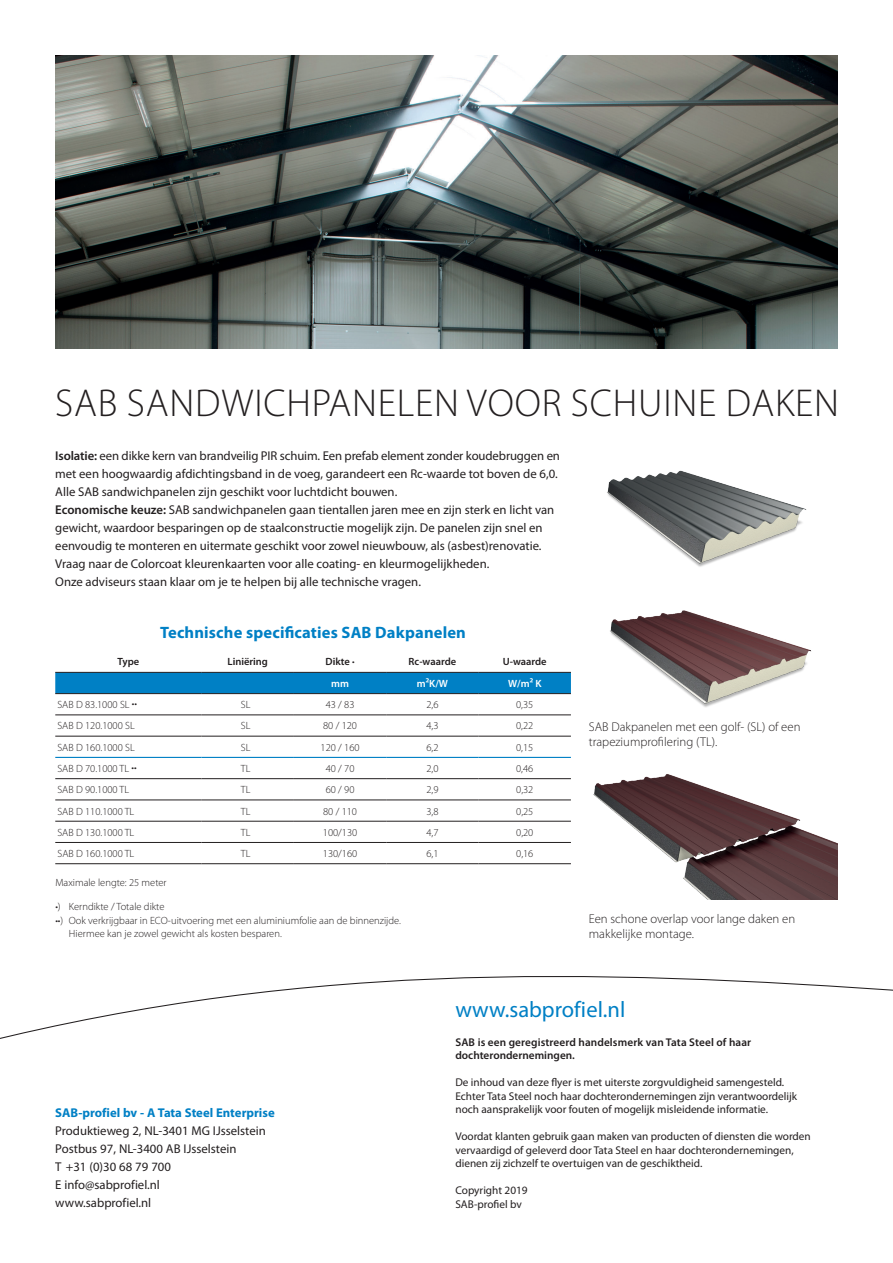
<style>
.page{position:relative;width:893px;height:1263px;background:#fff}
.page>*{position:absolute;margin:0;border:0;box-sizing:border-box;transform-origin:0 0}
.t1{font:300 39px "Myriad Pro";letter-spacing:.02em;color:#231f20}
.t2{font:22.5px "Myriad Pro";color:#0080c5}
.t3{font:700 16.5px "Myriad Pro";letter-spacing:.01em;color:#0080c5}
.t4{font:12.75px/18px "Myriad Pro";color:#231f20}
.t5{font:300 12.75px/15px "Myriad Pro";color:#231f20}
.t6{font:700 12.75px "Myriad Pro";color:#0080c5}
.t7{font:11.25px/13.5px "Myriad Pro";color:#231f20}
.t8{font:600 11.25px/13.5px "Myriad Pro";letter-spacing:.01em;color:#231f20}
.t9{font:300 10.5px/13.5px "Myriad Pro";color:#231f20}
.t10{font:600 10.5px "Myriad Pro";color:#231f20}
.t11{font:600 10.5px "Myriad Pro";color:#fff}
.s1{font-weight:600}
.s2{font-weight:300}
</style>
<div class="page">
<img style="left:55px;top:55px;width:783px;height:294px">
<svg style="left:0;top:976px;width:893px;height:63px"></svg>
<img style="left:593px;top:774px;width:245px;height:126px">
<svg style="left:55px;top:671px;width:516px;height:150px"></svg>
<div style="left:55px;top:673px;width:516px;height:20px;background:#0080c5"></div>
<hr style="left:55px;top:672px;width:147px;height:1px;background:#231f20">
<hr style="left:202px;top:672px;width:92px;height:1px;background:#231f20">
<hr style="left:294px;top:672px;width:92px;height:1px;background:#231f20">
<hr style="left:386px;top:672px;width:93px;height:1px;background:#231f20">
<hr style="left:479px;top:672px;width:92px;height:1px;background:#231f20">
<hr style="left:55px;top:693px;width:147px;height:1px;background:#231f20">
<hr style="left:202px;top:693px;width:92px;height:1px;background:#231f20">
<hr style="left:294px;top:693px;width:92px;height:1px;background:#231f20">
<hr style="left:386px;top:693px;width:93px;height:1px;background:#231f20">
<hr style="left:479px;top:693px;width:92px;height:1px;background:#231f20">
<hr style="left:55px;top:715px;width:147px;height:1px;background:#231f20">
<hr style="left:202px;top:715px;width:92px;height:1px;background:#231f20">
<hr style="left:294px;top:715px;width:92px;height:1px;background:#231f20">
<hr style="left:386px;top:715px;width:93px;height:1px;background:#231f20">
<hr style="left:479px;top:715px;width:92px;height:1px;background:#231f20">
<hr style="left:55px;top:736px;width:147px;height:1px;background:#231f20">
<hr style="left:202px;top:736px;width:92px;height:1px;background:#231f20">
<hr style="left:294px;top:736px;width:92px;height:1px;background:#231f20">
<hr style="left:386px;top:736px;width:93px;height:1px;background:#231f20">
<hr style="left:479px;top:736px;width:92px;height:1px;background:#231f20">
<hr style="left:55px;top:778px;width:147px;height:1px;background:#231f20">
<hr style="left:202px;top:778px;width:92px;height:1px;background:#231f20">
<hr style="left:294px;top:778px;width:92px;height:1px;background:#231f20">
<hr style="left:386px;top:778px;width:93px;height:1px;background:#231f20">
<hr style="left:479px;top:778px;width:92px;height:1px;background:#231f20">
<hr style="left:55px;top:800px;width:147px;height:1px;background:#231f20">
<hr style="left:202px;top:800px;width:92px;height:1px;background:#231f20">
<hr style="left:294px;top:800px;width:92px;height:1px;background:#231f20">
<hr style="left:386px;top:800px;width:93px;height:1px;background:#231f20">
<hr style="left:479px;top:800px;width:92px;height:1px;background:#231f20">
<hr style="left:55px;top:821px;width:147px;height:1px;background:#231f20">
<hr style="left:202px;top:821px;width:92px;height:1px;background:#231f20">
<hr style="left:294px;top:821px;width:92px;height:1px;background:#231f20">
<hr style="left:386px;top:821px;width:93px;height:1px;background:#231f20">
<hr style="left:479px;top:821px;width:92px;height:1px;background:#231f20">
<hr style="left:55px;top:842px;width:147px;height:1px;background:#231f20">
<hr style="left:202px;top:842px;width:92px;height:1px;background:#231f20">
<hr style="left:294px;top:842px;width:92px;height:1px;background:#231f20">
<hr style="left:386px;top:842px;width:93px;height:1px;background:#231f20">
<hr style="left:479px;top:842px;width:92px;height:1px;background:#231f20">
<hr style="left:55px;top:863px;width:147px;height:1px;background:#231f20">
<hr style="left:202px;top:863px;width:92px;height:1px;background:#231f20">
<hr style="left:294px;top:863px;width:92px;height:1px;background:#231f20">
<hr style="left:386px;top:863px;width:93px;height:1px;background:#231f20">
<hr style="left:479px;top:863px;width:92px;height:1px;background:#231f20">
<hr style="left:55px;top:757px;width:147px;height:1px;background:#0080c5">
<hr style="left:202px;top:757px;width:92px;height:1px;background:#0080c5">
<hr style="left:294px;top:757px;width:92px;height:1px;background:#0080c5">
<hr style="left:386px;top:757px;width:93px;height:1px;background:#0080c5">
<hr style="left:479px;top:757px;width:92px;height:1px;background:#0080c5">
<img style="left:610px;top:610px;width:201px;height:97px">
<img style="left:607px;top:470px;width:200px;height:97px">
<h1 class="t1" style="left:55px;top:380px;width:785px">SAB SANDWICHPANELEN VOOR SCHUINE DAKEN</h1>
<p class="t4" style="left:55px;top:447px;width:506px"><span class="s1">Isolatie:</span> een dikke kern van brandveilig PIR schuim. Een prefab element zonder koudebruggen en met een hoogwaardig afdichtingsband in de voeg, garandeert een Rc-waarde tot boven de 6,0.<br>Alle SAB sandwichpanelen zijn geschikt voor luchtdicht bouwen.<br><span class="s1">Economische keuze:</span> SAB sandwichpanelen gaan tientallen jaren mee en zijn sterk en licht van gewicht, waardoor besparingen op de staalconstructie mogelijk zijn. De panelen zijn snel en eenvoudig te monteren en uitermate geschikt voor zowel nieuwbouw, als (asbest)renovatie.<br>Vraag naar de Colorcoat kleurenkaarten voor alle coating- en kleurmogelijkheden.<br>Onze adviseurs staan klaar om je te helpen bij alle technische vragen.</p>
<p class="t3" style="left:160px;top:621px;width:307px">Technische specificaties SAB Dakpanelen</p>
<p class="t10" style="left:117px;top:654px;width:23px">Type</p>
<p class="t10" style="left:227px;top:654px;width:42px">Liniëring</p>
<p class="t10" style="left:326px;top:654px;width:30px">Dikte <span class="s2">•</span></p>
<p class="t10" style="left:409px;top:654px;width:49px">Rc-waarde</p>
<p class="t10" style="left:503px;top:654px;width:45px">U-waarde</p>
<p class="t11" style="left:331px;top:677px;width:19px">mm</p>
<p class="t11" style="left:417px;top:677px;width:33px">m²K/W</p>
<p class="t11" style="left:508px;top:677px;width:35px">W/m² K</p>
<p class="t9" style="left:57px;top:698px;width:81px">SAB D 83.1000 SL ••</p>
<p class="t9" style="left:241px;top:698px;width:11px">SL</p>
<p class="t9" style="left:326px;top:698px;width:30px">43 / 83</p>
<p class="t9" style="left:426px;top:698px;width:14px">2,6</p>
<p class="t9" style="left:516px;top:698px;width:19px">0,35</p>
<p class="t9" style="left:57px;top:719px;width:79px">SAB D 120.1000 SL</p>
<p class="t9" style="left:241px;top:719px;width:11px">SL</p>
<p class="t9" style="left:323px;top:719px;width:35px">80 / 120</p>
<p class="t9" style="left:426px;top:719px;width:14px">4,3</p>
<p class="t9" style="left:516px;top:719px;width:19px">0,22</p>
<p class="t9" style="left:57px;top:740px;width:79px">SAB D 160.1000 SL</p>
<p class="t9" style="left:241px;top:740px;width:11px">SL</p>
<p class="t9" style="left:321px;top:740px;width:41px">120 / 160</p>
<p class="t9" style="left:426px;top:740px;width:14px">6,2</p>
<p class="t9" style="left:516px;top:740px;width:19px">0,15</p>
<p class="t9" style="left:57px;top:762px;width:81px">SAB D 70.1000 TL ••</p>
<p class="t9" style="left:241px;top:762px;width:11px">TL</p>
<p class="t9" style="left:326px;top:762px;width:30px">40 / 70</p>
<p class="t9" style="left:426px;top:762px;width:14px">2,0</p>
<p class="t9" style="left:516px;top:762px;width:19px">0,46</p>
<p class="t9" style="left:57px;top:783px;width:73px">SAB D 90.1000 TL</p>
<p class="t9" style="left:241px;top:783px;width:11px">TL</p>
<p class="t9" style="left:326px;top:783px;width:30px">60 / 90</p>
<p class="t9" style="left:426px;top:783px;width:14px">2,9</p>
<p class="t9" style="left:516px;top:783px;width:19px">0,32</p>
<p class="t9" style="left:57px;top:804px;width:78px">SAB D 110.1000 TL</p>
<p class="t9" style="left:241px;top:804px;width:11px">TL</p>
<p class="t9" style="left:323px;top:804px;width:35px">80 / 110</p>
<p class="t9" style="left:426px;top:804px;width:14px">3,8</p>
<p class="t9" style="left:516px;top:804px;width:19px">0,25</p>
<p class="t9" style="left:57px;top:825px;width:78px">SAB D 130.1000 TL</p>
<p class="t9" style="left:241px;top:825px;width:11px">TL</p>
<p class="t9" style="left:323px;top:825px;width:36px">100/130</p>
<p class="t9" style="left:426px;top:825px;width:14px">4,7</p>
<p class="t9" style="left:516px;top:825px;width:19px">0,20</p>
<p class="t9" style="left:57px;top:847px;width:78px">SAB D 160.1000 TL</p>
<p class="t9" style="left:241px;top:847px;width:11px">TL</p>
<p class="t9" style="left:323px;top:847px;width:36px">130/160</p>
<p class="t9" style="left:426px;top:847px;width:14px">6,1</p>
<p class="t9" style="left:516px;top:847px;width:19px">0,16</p>
<p class="t9" style="left:55px;top:876px;width:113px">Maximale lengte: 25 meter</p>
<p class="t9" style="left:55px;top:900px;width:111px">•) Kerndikte / Totale dikte</p>
<p class="t9" style="left:69px;top:913px;width:334px;text-indent:-14px">••) Ook verkrijgbaar in ECO-uitvoering met een aluminiumfolie aan de binnenzijde.<br>Hiermee kan je zowel gewicht als kosten besparen.</p>
<p class="t5" style="left:589px;top:719px;width:213px">SAB Dakpanelen met een golf- (SL) of een trapeziumprofilering (TL).</p>
<p class="t5" style="left:589px;top:911px;width:208px">Een schone overlap voor lange daken en makkelijke montage.</p>
<p class="t6" style="left:55px;top:1104px;width:221px">SAB-profiel bv - A Tata Steel Enterprise</p>
<p class="t4" style="left:55px;top:1121px;width:212px">Produktieweg 2, NL-3401 MG IJsselstein<br>Postbus 97, NL-3400 AB IJsselstein<br>T +31 (0)30 68 79 700<br>E info@sabprofiel.nl<br>www.sabprofiel.nl</p>
<h2 class="t2" style="left:455px;top:995px;width:171px">www.sabprofiel.nl</h2>
<p class="t8" style="left:455px;top:1035px;width:297px">SAB is een geregistreerd handelsmerk van Tata Steel of haar dochterondernemingen.</p>
<p class="t7" style="left:455px;top:1075px;width:343px">De inhoud van deze flyer is met uiterste zorgvuldigheid samengesteld.<br>Echter Tata Steel noch haar dochterondernemingen zijn verantwoordelijk noch aansprakelijk voor fouten of mogelijk misleidende informatie.</p>
<p class="t7" style="left:455px;top:1129px;width:357px">Voordat klanten gebruik gaan maken van producten of diensten die worden vervaardigd of geleverd door Tata Steel en haar dochterondernemingen, dienen zij zichzelf te overtuigen van de geschiktheid.</p>
<p class="t7" style="left:455px;top:1183px;width:74px">Copyright 2019<br>SAB-profiel bv</p>
</div>
